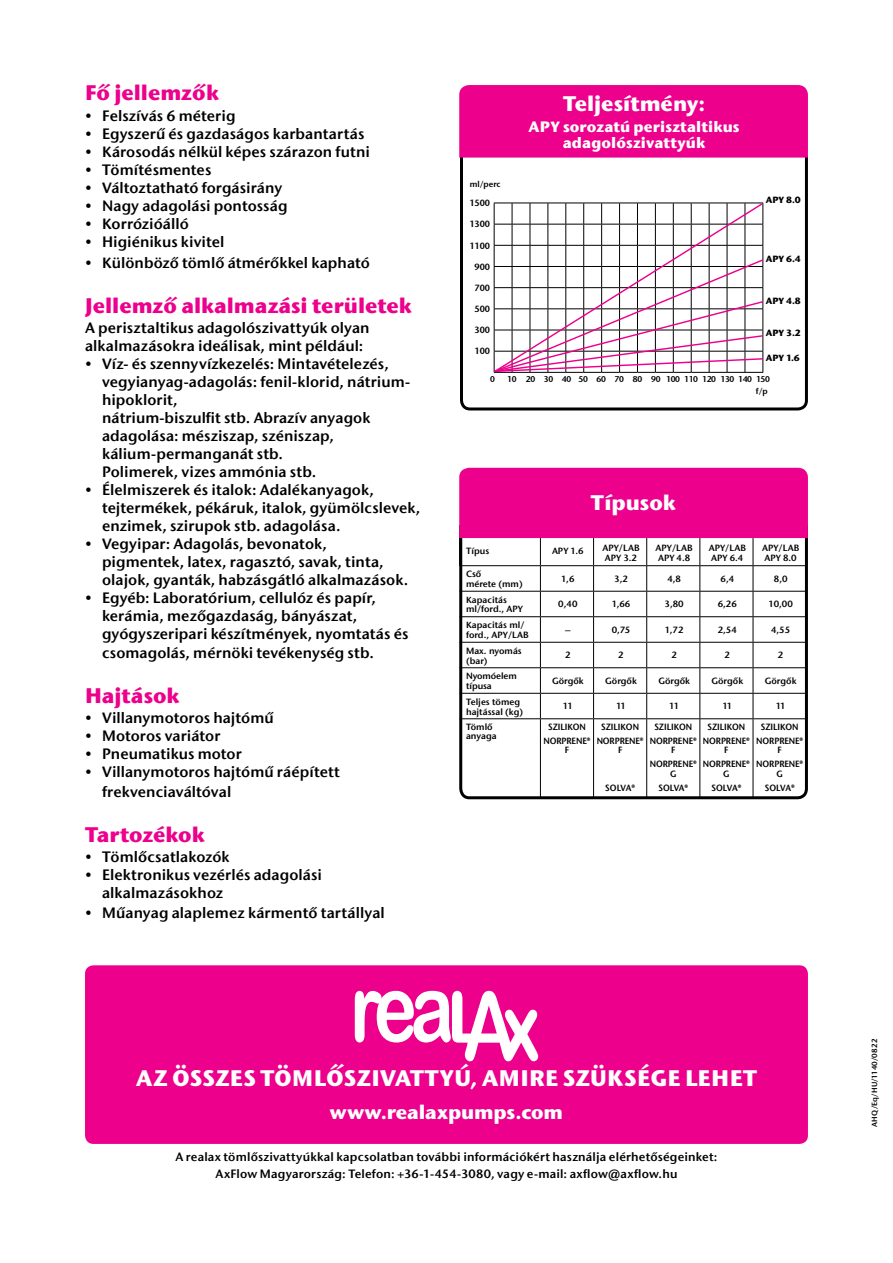
<style>
.page{position:relative;width:893px;height:1263px;background:#fff}
.page>*{position:absolute;margin:0;border:0;box-sizing:border-box;transform-origin:0 0}
.t1{font:700 22.5px "Stone Sans ITC";letter-spacing:.015em;color:#fff}
.t2{font:700 21px "ITC Stone Sans Com";letter-spacing:-.005em;color:#ec008c}
.t3{font:700 21px "ITC Stone Sans Com";letter-spacing:-.005em;color:#fff}
.t4{font:700 19.5px "Stone Sans ITC";letter-spacing:-.005em;color:#fff}
.t5{font:15px/18px "ITC Stone Sans Com Semi";letter-spacing:.005em;color:#000}
.t6{font:700 15px/16.5px "ITC Stone Sans Com";letter-spacing:.005em;color:#fff;text-align:center}
.t7{font:12px/16.5px "ITC Stone Sans Com Semi";letter-spacing:.01em;color:#000;text-align:center}
.t8{font:9px/9.8px "ITC Stone Sans Com Semi";color:#000}
.t9{font:9px/14px "ITC Stone Sans Com Semi";color:#000;text-align:center;scale:.95 1}
.t10{font:700 9px "ITC Stone Sans Com";color:#000}
.t11{font:600 9px "Stone Sans ITC";color:#000}
.t12{font:600 8.4px "Stone Sans ITC";letter-spacing:-.03em;color:#000}
.t13{font:7.5px "ITC Stone Sans Com Semi";letter-spacing:.025em;color:#000}
</style>
<div class="page">
<svg style="left:460px;top:159px;width:348px;height:252px"></svg>
<div style="left:459px;top:85px;width:349px;height:74px;background:#ec008c"></div>
<svg style="left:493px;top:203px;width:271px;height:170px"></svg>
<svg style="left:459px;top:718px;width:349px;height:82px"></svg>
<hr style="left:753px;top:719px;width:1px;height:78px;background:#000">
<hr style="left:540px;top:719px;width:1px;height:78px;background:#000">
<hr style="left:593px;top:719px;width:1px;height:78px;background:#000">
<hr style="left:646px;top:719px;width:1px;height:78px;background:#000">
<hr style="left:699px;top:719px;width:1px;height:78px;background:#000">
<hr style="left:460px;top:718px;width:80px;height:1px;background:#000">
<hr style="left:540px;top:718px;width:54px;height:1px;background:#000">
<hr style="left:594px;top:718px;width:53px;height:1px;background:#000">
<hr style="left:647px;top:718px;width:53px;height:1px;background:#000">
<hr style="left:700px;top:718px;width:53px;height:1px;background:#000">
<hr style="left:753px;top:718px;width:53px;height:1px;background:#000">
<svg style="left:459px;top:467px;width:349px;height:251px"></svg>
<div style="left:85px;top:965px;width:723px;height:179px;background:#ec008c;border-radius:9px"></div>
<svg style="left:355px;top:991px;width:183px;height:70px"></svg>
<h2 class="t2" style="left:85px;top:80px;width:136px">Fő jellemzők</h2>
<p class="t5" style="left:85px;top:106px;width:152px">• Felszívás 6 méterig</p>
<p class="t5" style="left:85px;top:124px;width:281px">• Egyszerű és gazdaságos karbantartás</p>
<p class="t5" style="left:85px;top:142px;width:286px">• Károsodás nélkül képes szárazon futni</p>
<p class="t5" style="left:85px;top:160px;width:128px">• Tömítésmentes</p>
<p class="t5" style="left:85px;top:178px;width:199px">• Változtatható forgásirány</p>
<p class="t5" style="left:85px;top:196px;width:204px">• Nagy adagolási pontosság</p>
<p class="t5" style="left:85px;top:214px;width:105px">• Korrózióálló</p>
<p class="t5" style="left:85px;top:232px;width:141px">• Higiénikus kivitel</p>
<p class="t5" style="left:85px;top:253px;width:286px">• Különböző tömlő átmérőkkel kapható</p>
<h2 class="t2" style="left:85px;top:292px;width:329px">Jellemző alkalmazási területek</h2>
<p class="t5" style="left:85px;top:318px;width:286px">A perisztaltikus adagolószivattyúk olyan alkalmazásokra ideálisak, mint például:</p>
<p class="t5" style="left:102px;top:354px;width:310px;text-indent:-17px">• Víz- és szennyvízkezelés: Mintavételezés, vegyianyag-adagolás: fenil-klorid, nátrium&shy;hipoklorit,<br>nátrium-biszulfit stb. Abrazív anyagok adagolása: mésziszap, széniszap, kálium-permanganát stb.<br>Polimerek, vizes ammónia stb.</p>
<p class="t5" style="left:102px;top:480px;width:320px;text-indent:-17px">• Élelmiszerek és italok: Adalékanyagok, tejtermékek, pékáruk, italok, gyümölcslevek, enzimek, szirupok stb. adagolása.</p>
<p class="t5" style="left:102px;top:534px;width:308px;text-indent:-17px">• Vegyipar: Adagolás, bevonatok, pigmentek, latex, ragasztó, savak, tinta, olajok, gyanták, habzásgátló alkalmazások.</p>
<p class="t5" style="left:102px;top:588px;width:308px;text-indent:-17px">• Egyéb: Laboratórium, cellulóz és papír, kerámia, mezőgazdaság, bányászat, gyógyszeripari készítmények, nyomtatás és</p>
<p class="t5" style="left:102px;top:644px;width:273px">csomagolás, mérnöki tevékenység stb.</p>
<h2 class="t2" style="left:85px;top:682px;width:96px">Hajtások</h2>
<p class="t5" style="left:85px;top:709px;width:190px">• Villanymotoros hajtómű</p>
<p class="t5" style="left:85px;top:727px;width:137px">• Motoros variátor</p>
<p class="t5" style="left:85px;top:745px;width:158px">• Pneumatikus motor</p>
<p class="t5" style="left:102px;top:762px;width:239px;line-height:19.5px;text-indent:-17px">• Villanymotoros hajtómű ráépített frekvenciaváltóval</p>
<h2 class="t2" style="left:85px;top:821px;width:121px">Tartozékok</h2>
<p class="t5" style="left:85px;top:848px;width:146px">• Tömlőcsatlakozók</p>
<p class="t5" style="left:102px;top:866px;width:221px;text-indent:-17px">• Elektronikus vezérlés adagolási alkalmazásokhoz</p>
<p class="t5" style="left:85px;top:903px;width:301px">• Műanyag alaplemez kármentő tartállyal</p>
<p class="t12" style="left:470px;top:178px;width:32px">ml/perc</p>
<p class="t11" style="left:469px;top:197px;width:22px">1500</p>
<p class="t11" style="left:469px;top:218px;width:22px">1300</p>
<p class="t11" style="left:469px;top:240px;width:22px">1100</p>
<p class="t11" style="left:474px;top:261px;width:17px">900</p>
<p class="t11" style="left:474px;top:282px;width:17px">700</p>
<p class="t11" style="left:474px;top:303px;width:17px">500</p>
<p class="t11" style="left:474px;top:324px;width:17px">300</p>
<p class="t11" style="left:474px;top:345px;width:17px">100</p>
<h2 class="t3" style="left:563px;top:90px;width:144px">Teljesítmény:</h2>
<p class="t6" style="left:529px;top:118px;width:213px">APY sorozatú perisztaltikus adagolószivattyúk</p>
<p class="t10" style="left:766px;top:194px;width:37px">APY 8.0</p>
<p class="t10" style="left:766px;top:253px;width:37px">APY 6.4</p>
<p class="t10" style="left:766px;top:295px;width:37px">APY 4.8</p>
<p class="t10" style="left:766px;top:327px;width:37px">APY 3.2</p>
<p class="t10" style="left:766px;top:352px;width:35px">APY 1.6</p>
<p class="t12" style="left:490px;top:374px;width:6px">0</p>
<p class="t12" style="left:507px;top:374px;width:264px">10 20 30 40 50 60 70 80 90 100 110 120 130 140 150</p>
<h2 class="t3" style="left:591px;top:489px;width:86px">Típusok</h2>
<p class="t12" style="left:756px;top:386px;width:14px">f/p</p>
<p class="t8" style="left:466px;top:546px;width:25px">Típus</p>
<p class="t8" style="left:552px;top:546px;width:33px">APY 1.6</p>
<p class="t8" style="left:602px;top:543px;width:39px">APY/LAB<br>APY 3.2</p>
<p class="t8" style="left:656px;top:543px;width:39px">APY/LAB<br>APY 4.8</p>
<p class="t8" style="left:709px;top:543px;width:39px">APY/LAB<br>APY 6.4</p>
<p class="t8" style="left:762px;top:543px;width:39px">APY/LAB<br>APY 8.0</p>
<p class="t8" style="left:466px;top:569px;width:58px">Cső<br>mérete (mm)</p>
<p class="t8" style="left:561px;top:574px;width:15px">1,6</p>
<p class="t8" style="left:614px;top:574px;width:15px">3,2</p>
<p class="t8" style="left:667px;top:574px;width:15px">4,8</p>
<p class="t8" style="left:720px;top:574px;width:15px">6,4</p>
<p class="t8" style="left:774px;top:574px;width:15px">8,0</p>
<p class="t8" style="left:466px;top:595px;width:59px">Kapacitás ml/ford., APY</p>
<p class="t8" style="left:558px;top:599px;width:21px">0,40</p>
<p class="t8" style="left:612px;top:599px;width:20px">1,66</p>
<p class="t8" style="left:665px;top:599px;width:21px">3,80</p>
<p class="t8" style="left:718px;top:599px;width:21px">6,26</p>
<p class="t8" style="left:768px;top:599px;width:26px">10,00</p>
<p class="t8" style="left:466px;top:620px;width:64px">Kapacitás ml/ ford., APY/LAB</p>
<p class="t8" style="left:565px;top:625px;width:7px">–</p>
<p class="t8" style="left:612px;top:625px;width:20px">0,75</p>
<p class="t8" style="left:665px;top:625px;width:20px">1,72</p>
<p class="t8" style="left:718px;top:625px;width:21px">2,54</p>
<p class="t8" style="left:771px;top:625px;width:21px">4,55</p>
<p class="t8" style="left:466px;top:646px;width:57px">Max. nyomás (bar)</p>
<p class="t8" style="left:565px;top:650px;width:7px">2</p>
<p class="t8" style="left:618px;top:650px;width:7px">2</p>
<p class="t8" style="left:671px;top:650px;width:7px">2</p>
<p class="t8" style="left:725px;top:650px;width:7px">2</p>
<p class="t8" style="left:778px;top:650px;width:7px">2</p>
<p class="t8" style="left:466px;top:671px;width:52px">Nyomóelem típusa</p>
<p class="t8" style="left:552px;top:676px;width:33px">Görgők</p>
<p class="t8" style="left:605px;top:676px;width:33px">Görgők</p>
<p class="t8" style="left:658px;top:676px;width:33px">Görgők</p>
<p class="t8" style="left:711px;top:676px;width:33px">Görgők</p>
<p class="t8" style="left:765px;top:676px;width:33px">Görgők</p>
<p class="t8" style="left:466px;top:697px;width:59px">Teljes tömeg hajtással (kg)</p>
<p class="t8" style="left:563px;top:701px;width:12px">11</p>
<p class="t8" style="left:616px;top:701px;width:12px">11</p>
<p class="t8" style="left:669px;top:701px;width:12px">11</p>
<p class="t8" style="left:722px;top:701px;width:12px">11</p>
<p class="t8" style="left:776px;top:701px;width:12px">11</p>
<p class="t8" style="left:466px;top:721px;width:32px">Tömlő anyaga</p>
<p class="t9" style="left:543px;top:719px;width:51px">Szilikon<br>Norprene®</p>
<p class="t9" style="left:565px;top:743px;width:6px">F</p>
<p class="t9" style="left:597px;top:719px;width:51px">Szilikon<br>Norprene®</p>
<p class="t9" style="left:618px;top:743px;width:6px">F</p>
<p class="t9" style="left:605px;top:781px;width:33px">Solva®</p>
<p class="t9" style="left:650px;top:719px;width:51px">Szilikon<br>Norprene®</p>
<p class="t9" style="left:650px;top:743px;width:51px">F<br>Norprene®</p>
<p class="t9" style="left:658px;top:767px;width:33px">G<br>Solva®</p>
<p class="t9" style="left:703px;top:719px;width:51px">Szilikon<br>Norprene®</p>
<p class="t9" style="left:703px;top:743px;width:51px">F<br>Norprene®</p>
<p class="t9" style="left:712px;top:767px;width:33px">G<br>Solva®</p>
<p class="t9" style="left:756px;top:719px;width:51px">Szilikon<br>Norprene®</p>
<p class="t9" style="left:756px;top:743px;width:51px">F<br>Norprene®</p>
<p class="t9" style="left:765px;top:767px;width:33px">G<br>Solva®</p>
<h1 class="t1" style="left:136px;top:1063px;width:622px">AZ ÖSSZES TÖMLŐSZIVATTYÚ, AMIRE SZÜKSÉGE LEHET</h1>
<h3 class="t4" style="left:330px;top:1099px;width:235px">WWW.REALAXPUMPS.COM</h3>
<p class="t7" style="left:175px;top:1149px;width:543px">A realax tömlőszivattyúkkal kapcsolatban további információkért használja elérhetőségeinket:<br>AxFlow Magyarország: Telefon: +36-1-454-3080, vagy e-mail: axflow@axflow.hu</p>
<p class="t13" style="left:870px;top:1127px;width:90px;rotate:-90deg">AHQ/Eq/HU/1140/0822</p>
</div>
